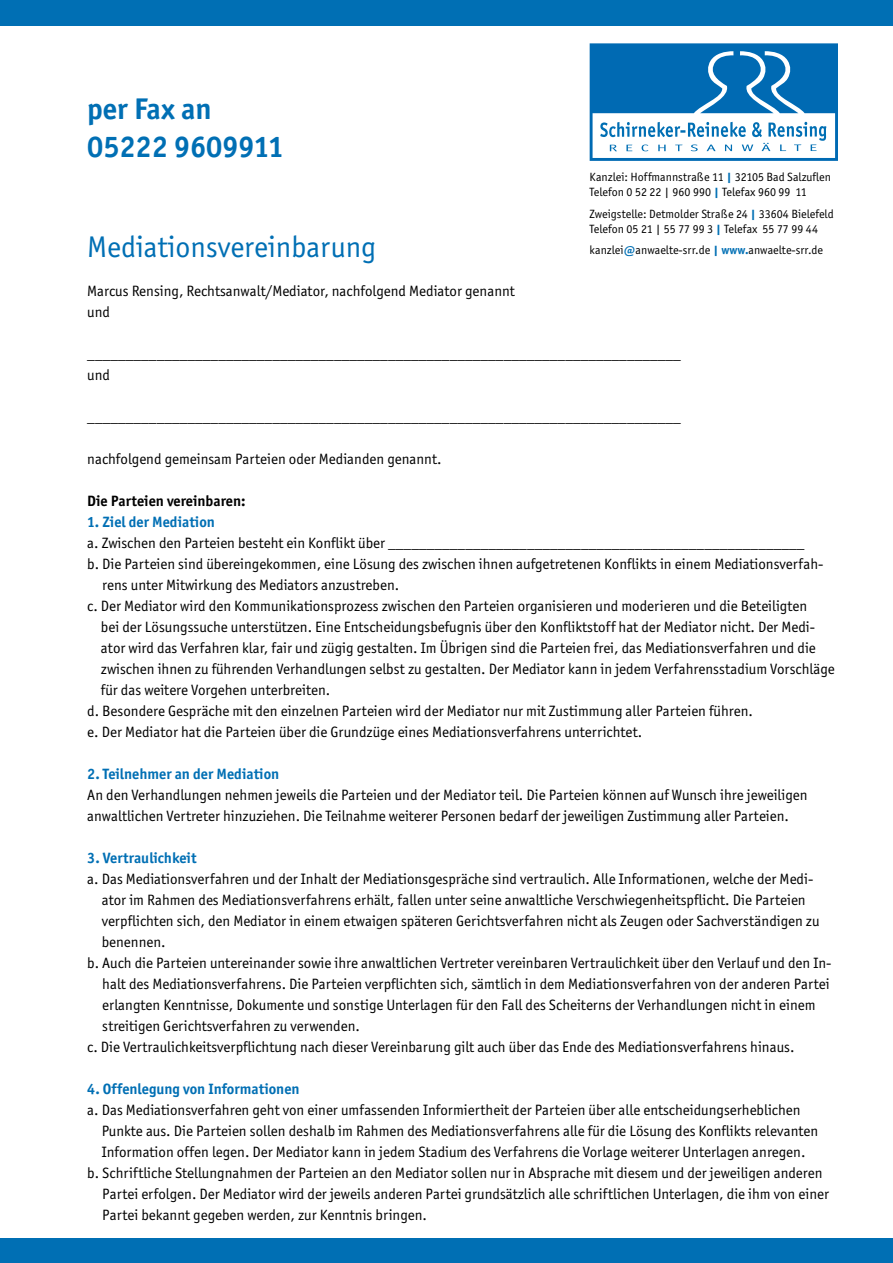
<style>
.page{position:relative;width:893px;height:1263px;background:#fff}
.page>*{position:absolute;margin:0;border:0;box-sizing:border-box;transform-origin:0 0}
.t1{font:30px "Officina San ITC";color:#006fb4}
.t2{font:700 30px/37.5px "Officina San ITC";color:#006fb4}
.t3{font:15px/21px "Officina San ITC";color:#000}
.t4{font:700 15px "Officina San ITC";color:#006fb4}
.t5{font:700 15px "Officina San ITC";color:#000}
.t6{font:12px/15px "Officina San ITC";color:#000}
.s1{font-weight:700;color:#006fb4}
</style>
<div class="page">
<svg style="left:590px;top:43px;width:248px;height:118px"></svg>
<div style="left:0;top:0;width:893px;height:26px;background:#006fb4"></div>
<div style="left:0;top:1238px;width:893px;height:25px;background:#006fb4"></div>
<h1 class="t2" style="left:87px;top:90px;width:198px">per Fax an<br>05222 9609911</h1>
<h1 class="t1" style="left:87px;top:230px;width:290px">Mediationsvereinbarung</h1>
<p class="t3" style="left:87px;top:281px;width:429px">Marcus Rensing, Rechtsanwalt/Mediator, nachfolgend Mediator genannt und</p>
<p class="t6" style="left:590px;top:169px;width:243px">Kanzlei: Hoffmannstraße 11 <span class="s1">|</span> 32105 Bad Salzuflen<br>Telefon 0 52 22 | 960 990 <span class="s1">|</span> Telefax 960 99 11</p>
<p class="t6" style="left:590px;top:207px;width:246px">Zweigstelle: Detmolder Straße 24 <span class="s1">|</span> 33604 Bielefeld<br>Telefon 05 21 | 55 77 99 3 <span class="s1">|</span> Telefax 55 77 99 44</p>
<p class="t6" style="left:590px;top:243px;width:235px">kanzlei<span class="s1">@</span>anwaelte-srr.de <span class="s1">| www.</span>anwaelte-srr.de</p>
<p class="t3" style="left:87px;top:344px;width:595px">_____________________________________________________________________________ und</p>
<p class="t3" style="left:87px;top:407px;width:595px">_____________________________________________________________________________</p>
<p class="t3" style="left:87px;top:449px;width:356px">nachfolgend gemeinsam Parteien oder Medianden genannt.</p>
<p class="t5" style="left:87px;top:492px;width:160px">Die Parteien vereinbaren:</p>
<p class="t4" style="left:87px;top:513px;width:129px">1. Ziel der Mediation</p>
<p class="t3" style="left:87px;top:533px;width:719px">a. Zwischen den Parteien besteht ein Konflikt über ______________________________________________________</p>
<p class="t3" style="left:87px;top:554px;width:738px">b. Die Parteien sind übereingekommen, eine Lösung des zwischen ihnen aufgetretenen Konflikts in einem Mediationsverfah-</p>
<p class="t3" style="left:102px;top:575px;width:298px">rens unter Mitwirkung des Mediators anzustreben.</p>
<p class="t3" style="left:87px;top:596px;width:721px">c. Der Mediator wird den Kommunikationsprozess zwischen den Parteien organisieren und moderieren und die Beteiligten</p>
<p class="t3" style="left:101px;top:617px;width:716px">bei der Lösungssuche unterstützen. Eine Entscheidungsbefugnis über den Konfliktstoff hat der Mediator nicht. Der Medi-</p>
<p class="t3" style="left:101px;top:638px;width:716px">ator wird das Verfahren klar, fair und zügig gestalten. Im Übrigen sind die Parteien frei, das Mediationsverfahren und die</p>
<p class="t3" style="left:101px;top:659px;width:735px">zwischen ihnen zu führenden Verhandlungen selbst zu gestalten. Der Mediator kann in jedem Verfahrensstadium Vorschläge</p>
<p class="t3" style="left:101px;top:680px;width:231px">für das weitere Vorgehen unterbreiten.</p>
<p class="t3" style="left:87px;top:701px;width:667px">d. Besondere Gespräche mit den einzelnen Parteien wird der Mediator nur mit Zustimmung aller Parteien führen.</p>
<p class="t3" style="left:87px;top:722px;width:556px">e. Der Mediator hat die Parteien über die Grundzüge eines Mediationsverfahrens unterrichtet.</p>
<p class="t4" style="left:87px;top:765px;width:193px">2. Teilnehmer an der Mediation</p>
<p class="t3" style="left:87px;top:785px;width:722px">An den Verhandlungen nehmen jeweils die Parteien und der Mediator teil. Die Parteien können auf Wunsch ihre jeweiligen anwaltlichen Vertreter hinzuziehen. Die Teilnahme weiterer Personen bedarf der jeweiligen Zustimmung aller Parteien.</p>
<p class="t4" style="left:87px;top:849px;width:111px">3. Vertraulichkeit</p>
<p class="t3" style="left:87px;top:869px;width:727px">a. Das Mediationsverfahren und der Inhalt der Mediationsgespräche sind vertraulich. Alle Informationen, welche der Medi-</p>
<p class="t3" style="left:102px;top:890px;width:705px">ator im Rahmen des Mediationsverfahrens erhält, fallen unter seine anwaltliche Verschwiegenheitspflicht. Die Parteien</p>
<p class="t3" style="left:102px;top:911px;width:719px">verpflichten sich, den Mediator in einem etwaigen späteren Gerichtsverfahren nicht als Zeugen oder Sachverständigen zu</p>
<p class="t3" style="left:102px;top:932px;width:65px">benennen.</p>
<p class="t3" style="left:87px;top:953px;width:746px">b. Auch die Parteien untereinander sowie ihre anwaltlichen Vertreter vereinbaren Vertraulichkeit über den Verlauf und den In-</p>
<p class="t3" style="left:102px;top:974px;width:729px">halt des Mediationsverfahrens. Die Parteien verpflichten sich, sämtlich in dem Mediationsverfahren von der anderen Partei</p>
<p class="t3" style="left:102px;top:995px;width:715px">erlangten Kenntnisse, Dokumente und sonstige Unterlagen für den Fall des Scheiterns der Verhandlungen nicht in einem</p>
<p class="t3" style="left:102px;top:1016px;width:259px">streitigen Gerichtsverfahren zu verwenden.</p>
<p class="t3" style="left:87px;top:1037px;width:709px">c. Die Vertraulichkeitsverpflichtung nach dieser Vereinbarung gilt auch über das Ende des Mediationsverfahrens hinaus.</p>
<p class="t4" style="left:87px;top:1080px;width:214px">4. Offenlegung von Informationen</p>
<p class="t3" style="left:87px;top:1100px;width:715px">a. Das Mediationsverfahren geht von einer umfassenden Informiertheit der Parteien über alle entscheidungserheblichen</p>
<p class="t3" style="left:102px;top:1121px;width:718px">Punkte aus. Die Parteien sollen deshalb im Rahmen des Mediationsverfahrens alle für die Lösung des Konflikts relevanten</p>
<p class="t3" style="left:102px;top:1142px;width:705px">Information offen legen. Der Mediator kann in jedem Stadium des Verfahrens die Vorlage weiterer Unterlagen anregen.</p>
<p class="t3" style="left:87px;top:1163px;width:737px">b. Schriftliche Stellungnahmen der Parteien an den Mediator sollen nur in Absprache mit diesem und der jeweiligen anderen</p>
<p class="t3" style="left:102px;top:1184px;width:728px">Partei erfolgen. Der Mediator wird der jeweils anderen Partei grundsätzlich alle schriftlichen Unterlagen, die ihm von einer</p>
<p class="t3" style="left:102px;top:1205px;width:326px">Partei bekannt gegeben werden, zur Kenntnis bringen.</p>
</div>
